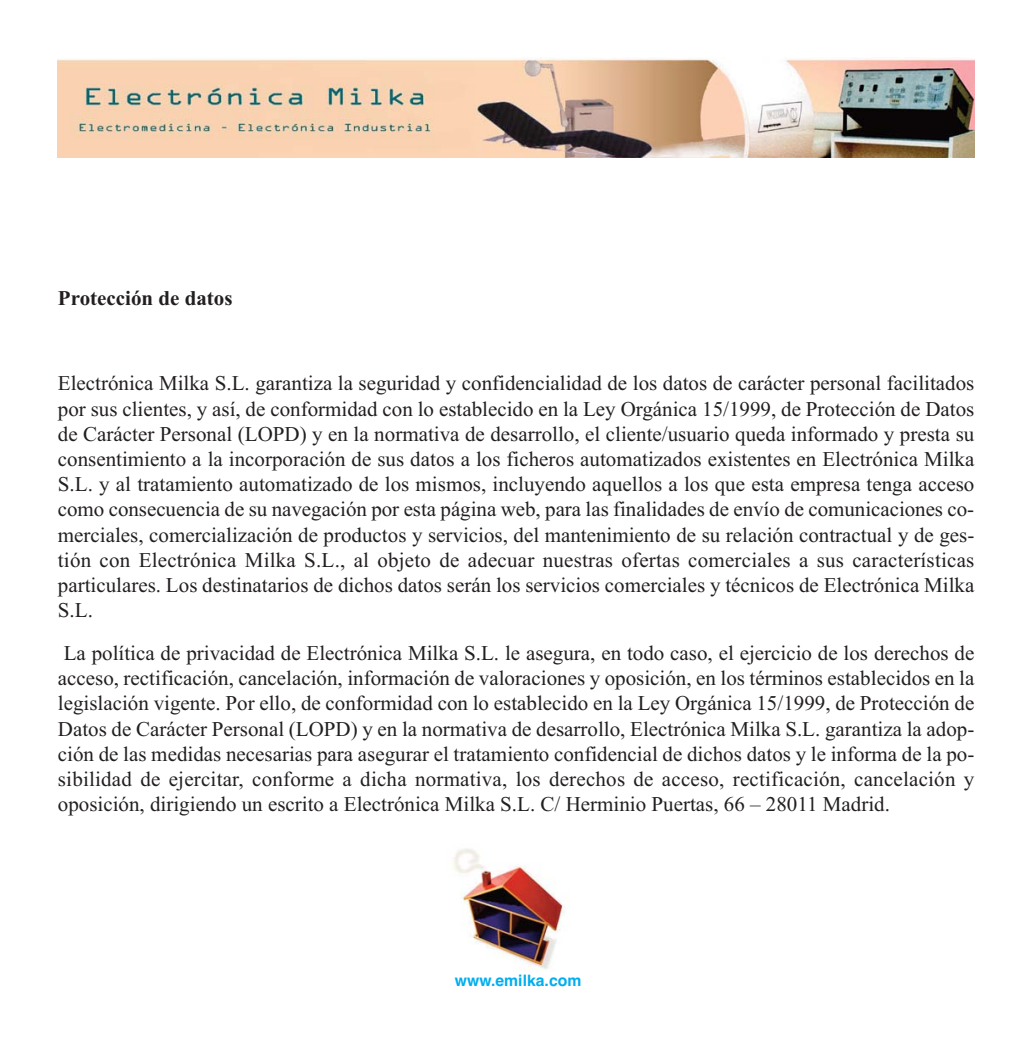
<style>
.page{position:relative;width:1031px;height:1043px;background:#fff}
.page>*{position:absolute;margin:0;border:0;box-sizing:border-box;transform-origin:0 0}
.t1{font:21px/25.2px "Times New Roman";color:#231f20;text-align:justify}
.t2{font:700 21px "Times New Roman";color:#231f20}
.t3{font:700 15.75px "Helvetica";color:#00aeef}
</style>
<div class="page">
<img style="left:58px;top:58px;width:916px;height:99px">
<img style="left:453px;top:849px;width:112px;height:121px">
<p class="t2" style="left:58px;top:285px;width:176px">Protección de datos</p>
<p class="t1" style="left:58px;top:372px;width:917px">Electrónica Milka S.L. garantiza la seguridad y confidencialidad de los datos de carácter personal facilitados por sus clientes, y así, de conformidad con lo establecido en la Ley Orgánica 15/1999, de Protección de Datos de Carácter Personal (LOPD) y en la normativa de desarrollo, el cliente/usuario queda informado y presta su consentimiento a la incorporación de sus datos a los ficheros automatizados existentes en Electrónica Milka S.L. y al tratamiento automatizado de los mismos, incluyendo aquellos a los que esta empresa tenga acceso como consecuencia de su navegación por esta página web, para las finalidades de envío de comunicaciones co&shy;merciales, comercialización de productos y servicios, del mantenimiento de su relación contractual y de ges&shy;tión con Electrónica Milka S.L., al objeto de adecuar nuestras ofertas comerciales a sus características particulares. Los destinatarios de dichos datos serán los servicios comerciales y técnicos de Electrónica Milka S.L.</p>
<p class="t1" style="left:58px;top:642px;width:917px">La política de privacidad de Electrónica Milka S.L. le asegura, en todo caso, el ejercicio de los derechos de acceso, rectificación, cancelación, información de valoraciones y oposición, en los términos establecidos en la legislación vigente. Por ello, de conformidad con lo establecido en la Ley Orgánica 15/1999, de Protección de Datos de Carácter Personal (LOPD) y en la normativa de desarrollo, Electrónica Milka S.L. garantiza la adop&shy;ción de las medidas necesarias para asegurar el tratamiento confidencial de dichos datos y le informa de la po&shy;sibilidad de ejercitar, conforme a dicha normativa, los derechos de acceso, rectificación, cancelación y oposición, dirigiendo un escrito a Electrónica Milka S.L. C/ Herminio Puertas, 66 – 28011 Madrid.</p>
<p class="t3" style="left:455px;top:974px;width:128px">www.emilka.com</p>
</div>
